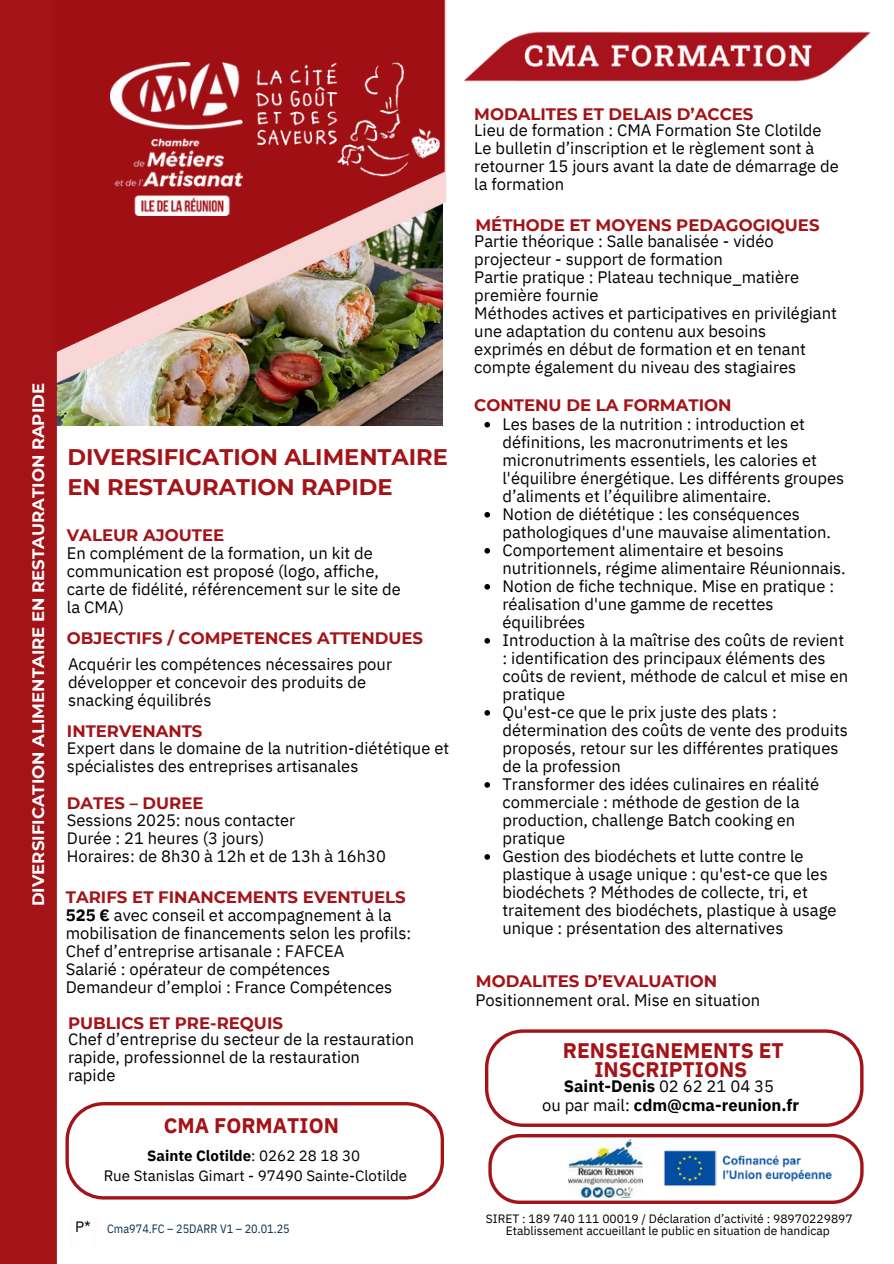
<style>
.page{position:relative;width:894px;height:1264px;background:#fff}
.page>*{position:absolute;margin:0;border:0;box-sizing:border-box;transform-origin:0 0}
.t1{font:700 22.5px/29.2px "Montserrat";color:#a31317}
.t2{font:700 21px/19.2px "IBM Plex Sans";color:#a31317;text-align:center}
.t3{font:16.5px/18px "IBM Plex Sans";color:#000}
.t4{font:700 16.5px "Montserrat";color:#a31317}
.t5{font:700 16.5px "IBM Plex Sans";color:#000}
.t6{font:700 16.5px "Montserrat";color:#fff}
.t7{font:15px/20.2px "IBM Plex Sans";color:#000;text-align:center}
.t8{font:12px/11.2px "IBM Plex Sans";color:#000;text-align:center}
.t9{font:12px "IBM Plex Sans Cond";color:#0f3250}
.s1{font-family:"Montserrat";font-weight:700;color:#a31317}
.s2{font-weight:700}
.s3{font-weight:400}
</style>
<div class="page">
<img style="left:466px;top:31px;width:405px;height:51px">
<img style="left:56px;top:382px;width:386px;height:43px">
<img style="left:56px;top:0;width:391px;height:382px">
<img style="left:110px;top:63px;width:133px;height:153px">
<div style="left:0;top:0;width:56px;height:1263px;background:#a31317"></div>
<div style="left:0;top:0;width:46px;height:1251px;background:#a31317"></div>
<img style="left:488px;top:1134px;width:374px;height:69px">
<img style="left:255px;top:63px;width:211px;height:134px">
<svg style="left:65px;top:1102px;width:378px;height:97px"></svg>
<svg style="left:485px;top:1029px;width:378px;height:97px"></svg>
<svg style="left:484px;top:422px;width:6px;height:5px"></svg>
<svg style="left:484px;top:512px;width:6px;height:5px"></svg>
<svg style="left:484px;top:548px;width:6px;height:5px"></svg>
<svg style="left:484px;top:584px;width:6px;height:5px"></svg>
<svg style="left:484px;top:638px;width:6px;height:5px"></svg>
<svg style="left:484px;top:710px;width:6px;height:5px"></svg>
<svg style="left:484px;top:782px;width:6px;height:5px"></svg>
<svg style="left:484px;top:854px;width:6px;height:5px"></svg>
<h3 class="t6" style="left:28px;top:906px;width:524px;rotate:-90deg">DIVERSIFICATION ALIMENTAIRE EN RESTAURATION RAPIDE</h3>
<p class="t1" style="left:67px;top:442px;width:382px">DIVERSIFICATION ALIMENTAIRE<br>EN RESTAURATION RAPIDE</p>
<h2 class="t4" style="left:67px;top:525px;width:159px">VALEUR AJOUTEE</h2>
<p class="t3" style="left:67px;top:544px;width:335px">En complément de la formation, un kit de communication est proposé (logo, affiche, carte de fidélité, référencement sur le site de la CMA)</p>
<h5 class="t4" style="left:67px;top:628px;width:357px">OBJECTIFS / COMPETENCES ATTENDUES</h5>
<p class="t3" style="left:68px;top:654px;width:325px">Acquérir les compétences nécessaires pour développer et concevoir des produits de snacking équilibrés</p>
<h3 class="t3" style="left:67px;top:722px;width:383px;line-height:17.4px"><span class="s1">INTERVENANTS<br></span>Expert dans le domaine de la nutrition-diététique et spécialistes des entreprises artisanales</h3>
<h5 class="t3" style="left:67px;top:794px;width:320px"><span class="s1">DATES – DUREE<br></span>Sessions 2025: nous contacter<br>Durée : 21 heures (3 jours)<br>Horaires: de 8h30 à 12h et de 13h à 16h30</h5>
<h3 class="t4" style="left:66px;top:887px;width:341px">TARIFS ET FINANCEMENTS EVENTUELS</h3>
<p class="t3" style="left:66px;top:905px;width:347px"><span class="s2">525 €</span> avec conseil et accompagnement à la mobilisation de financements selon les profils:<br>Chef d’entreprise artisanale : FAFCEA<br>Salarié : opérateur de compétences Demandeur d’emploi : France Compétences</p>
<p class="t3" style="left:68px;top:1029px;width:347px">Chef d’entreprise du secteur de la restauration rapide, professionnel de la restauration<br>rapide</p>
<h5 class="t4" style="left:68px;top:1012px;width:216px">PUBLICS ET PRE-REQUIS</h5>
<p class="t2" style="left:164px;top:1115px;width:176px">CMA FORMATION</p>
<h3 class="t7" style="left:104px;top:1145px;width:305px"><span class="s2">Sainte Clotilde</span>: 0262 28 18 30<br>Rue Stanislas Gimart - 97490 Sainte-Clotilde</h3>
<h1 class="t7" style="left:75px;top:1216px;width:17px">P*</h1>
<p class="t9" style="left:107px;top:1220px;width:184px">Cma974.FC – 25DARR V1 – 20.01.25</p>
<h5 class="t4" style="left:474px;top:104px;width:281px">MODALITES ET DELAIS D’ACCES</h5>
<p class="t3" style="left:474px;top:121px;width:366px">Lieu de formation : CMA Formation Ste Clotilde Le bulletin d’inscription et le règlement sont à retourner 15 jours avant la date de démarrage de la formation</p>
<h5 class="t4" style="left:475px;top:215px;width:345px">MÉTHODE ET MOYENS PEDAGOGIQUES</h5>
<p class="t3" style="left:474px;top:232px;width:364px">Partie théorique : Salle banalisée - vidéo projecteur - support de formation<br>Partie pratique : Plateau technique_matière première fournie<br>Méthodes actives et participatives en privilégiant une adaptation du contenu aux besoins exprimés en début de formation et en tenant compte également du niveau des stagiaires</p>
<h3 class="t4" style="left:474px;top:395px;width:259px">CONTENU DE LA FORMATION</h3>
<h3 class="t3" style="left:502px;top:414px;width:343px">Les bases de la nutrition : introduction et définitions, les macronutriments et les micronutriments essentiels, les calories et l'équilibre énergétique. Les différents groupes d’aliments et l’équilibre alimentaire.</h3>
<p class="t3" style="left:502px;top:504px;width:330px">Notion de diététique : les conséquences pathologiques d'une mauvaise alimentation.</p>
<p class="t3" style="left:502px;top:540px;width:345px">Comportement alimentaire et besoins nutritionnels, régime alimentaire Réunionnais.</p>
<h5 class="t3" style="left:502px;top:576px;width:333px">Notion de fiche technique. Mise en pratique : réalisation d'une gamme de recettes équilibrées</h5>
<h3 class="t3" style="left:502px;top:630px;width:347px">Introduction à la maîtrise des coûts de revient : identification des principaux éléments des coûts de revient, méthode de calcul et mise en pratique</h3>
<h5 class="t3" style="left:502px;top:702px;width:347px">Qu'est-ce que le prix juste des plats : détermination des coûts de vente des produits proposés, retour sur les différentes pratiques de la profession</h5>
<h3 class="t3" style="left:502px;top:774px;width:318px">Transformer des idées culinaires en réalité commerciale : méthode de gestion de la production, challenge Batch cooking en pratique</h3>
<p class="t3" style="left:502px;top:846px;width:335px">Gestion des biodéchets et lutte contre le plastique à usage unique : qu'est-ce que les biodéchets ? Méthodes de collecte, tri, et traitement des biodéchets, plastique à usage unique : présentation des alternatives</p>
<h5 class="t4" style="left:476px;top:971px;width:243px">MODALITES D’EVALUATION</h5>
<p class="t3" style="left:475px;top:991px;width:286px">Positionnement oral. Mise en situation</p>
<p class="t2" style="left:562px;top:1040px;width:222px">RENSEIGNEMENTS ET<br>INSCRIPTIONS</p>
<p class="t5" style="left:563px;top:1075px;width:212px">Saint-Denis <span class="s3">02 62 21 04 35</span></p>
<p class="t5" style="left:542px;top:1094px;width:259px"><span class="s3">ou par mail:</span> cdm@cma-reunion.fr</p>
<h3 class="t8" style="left:486px;top:1213px;width:368px">SIRET : 189 740 111 00019 / Déclaration d’activité : 98970229897<br>Etablissement accueillant le public en situation de handicap</h3>
</div>
